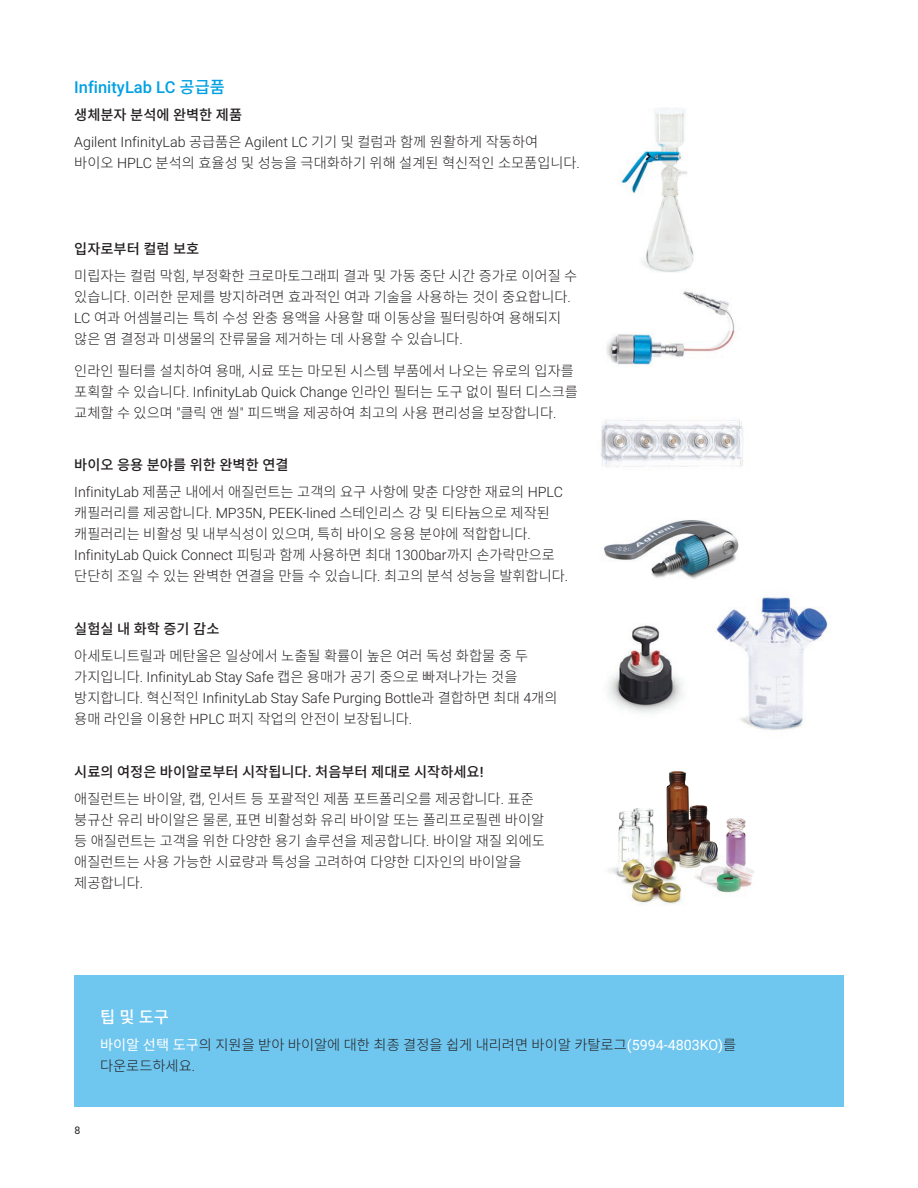
<style>
.page{position:relative;width:918px;height:1188px;background:#fff}
.page>*{position:absolute;margin:0;border:0;box-sizing:border-box;transform-origin:0 0}
.t1{font:500 16.5px "Roboto";color:#00a1e3}
.t2{font:500 16.5px "Noto Sans CJ Kkr";color:#fff}
.t3{font:300 14.25px/21px "Noto Sans CJ Kkr";color:#231f20}
.t4{font:300 14.25px "Roboto";color:#231f20}
.t5{font:500 14.25px "Noto Sans CJ Kkr";color:#231f20}
.t6{font:10.5px "Roboto";color:#231f20}
.s1{font-family:"Noto Sans CJ Kkr"}
.s2{font-family:"Roboto"}
.s3{font-weight:500}
.s4{font-family:"Roboto";font-weight:500}
.s5{font-weight:400;color:#fff}
.s6{font-family:"Roboto";font-weight:400;color:#fff}
</style>
<div class="page">
<img style="left:620px;top:108px;width:74px;height:164px">
<img style="left:606px;top:291px;width:129px;height:76px">
<img style="left:601px;top:420px;width:142px;height:47px">
<img style="left:607px;top:624px;width:77px;height:90px">
<img style="left:608px;top:773px;width:146px;height:131px">
<img style="left:604px;top:520px;width:135px;height:59px">
<img style="left:716px;top:597px;width:112px;height:133px">
<div style="left:75px;top:975px;width:769px;height:132px;background:#6fc6ef"></div>
<p class="t1" style="left:74px;top:76px;width:152px">InfinityLab LC <span class="s1">공급품</span></p>
<p class="t5" style="left:74px;top:107px;width:169px">생체분자 분석에 완벽한 제품</p>
<p class="t4" style="left:74px;top:132px;width:466px">Agilent InfinityLab <span class="s1">공급품은</span> Agilent LC <span class="s1">기기 및 컬럼과 함께 원활하게 작동하여</span></p>
<p class="t3" style="left:74px;top:153px;width:507px">바이오 <span class="s2">HPLC</span> 분석의 효율성 및 성능을 극대화하기 위해 설계된 혁신적인 소모품입니다<span class="s2">.</span></p>
<p class="t3" style="left:74px;top:235px;width:505px;line-height:27px"><span class="s3">입자로부터 컬럼 보호<br></span>미립자는 컬럼 막힘<span class="s2">,</span> 부정확한 크로마토그래피 결과 및 가동 중단 시간 증가로 이어질 수</p>
<p class="t3" style="left:74px;top:286px;width:498px">있습니다<span class="s2">.</span> 이러한 문제를 방지하려면 효과적인 여과 기술을 사용하는 것이 중요합니다<span class="s2">.<br>LC</span> 여과 어셈블리는 특히 수성 완충 용액을 사용할 때 이동상을 필터링하여 용해되지 않은 염 결정과 미생물의 잔류물을 제거하는 데 사용할 수 있습니다<span class="s2">.</span></p>
<p class="t3" style="left:74px;top:360px;width:505px">인라인 필터를 설치하여 용매<span class="s2">,</span> 시료 또는 마모된 시스템 부품에서 나오는 유로의 입자를 포획할 수 있습니다<span class="s2">. InfinityLab Quick Change</span> 인라인 필터는 도구 없이 필터 디스크를 교체할 수 있으며 <span class="s2">"</span>클릭 앤 씰<span class="s2">"</span> 피드백을 제공하여 최고의 사용 편리성을 보장합니다<span class="s2">.</span></p>
<p class="t3" style="left:74px;top:452px;width:490px;line-height:27px"><span class="s3">바이오 응용 분야를 위한 완벽한 연결<br></span><span class="s2">InfinityLab</span> 제품군 내에서 애질런트는 고객의 요구 사항에 맞춘 다양한 재료의 <span class="s2">HPLC</span></p>
<p class="t3" style="left:74px;top:503px;width:477px">캐필러리를 제공합니다<span class="s2">. MP35N, PEEK-lined</span> 스테인리스 강 및 티타늄으로 제작된 캐필러리는 비활성 및 내부식성이 있으며<span class="s2">,</span> 특히 바이오 응용 분야에 적합합니다<span class="s2">.</span></p>
<p class="t4" style="left:74px;top:545px;width:482px">InfinityLab Quick Connect <span class="s1">피팅과 함께 사용하면 최대</span> 1300bar<span class="s1">까지 손가락만으로</span></p>
<p class="t3" style="left:74px;top:566px;width:496px">단단히 조일 수 있는 완벽한 연결을 만들 수 있습니다<span class="s2">.</span> 최고의 분석 성능을 발휘합니다<span class="s2">.</span></p>
<p class="t5" style="left:74px;top:621px;width:147px">실험실 내 화학 증기 감소</p>
<p class="t3" style="left:74px;top:646px;width:456px">아세토니트릴과 메탄올은 일상에서 노출될 확률이 높은 여러 독성 화합물 중 두 가지입니다<span class="s2">. InfinityLab Stay Safe</span> 캡은 용매가 공기 중으로 빠져나가는 것을</p>
<p class="t4" style="left:74px;top:688px;width:485px"><span class="s1">방지합니다</span>. <span class="s1">혁신적인</span> InfinityLab Stay Safe Purging Bottle<span class="s1">과 결합하면 최대</span> 4<span class="s1">개의</span></p>
<p class="t3" style="left:74px;top:709px;width:340px">용매 라인을 이용한 <span class="s2">HPLC</span> 퍼지 작업의 안전이 보장됩니다<span class="s2">.</span></p>
<p class="t3" style="left:74px;top:759px;width:461px;line-height:27px"><span class="s3">시료의 여정은 바이알로부터 시작됩니다</span><span class="s4">.</span> <span class="s3">처음부터 제대로 시작하세요</span><span class="s4">! </span>애질런트는 바이알<span class="s2">,</span> 캡<span class="s2">,</span> 인서트 등 포괄적인 제품 포트폴리오를 제공합니다<span class="s2">.</span> 표준</p>
<p class="t3" style="left:74px;top:809px;width:472px">붕규산 유리 바이알은 물론<span class="s2">,</span> 표면 비활성화 유리 바이알 또는 폴리프로필렌 바이알 등 애질런트는 고객을 위한 다양한 용기 솔루션을 제공합니다<span class="s2">.</span> 바이알 재질 외에도 애질런트는 사용 가능한 시료량과 특성을 고려하여 다양한 디자인의 바이알을 제공합니다<span class="s2">.</span></p>
<p class="t2" style="left:100px;top:1008px;width:70px">팁및도구</p>
<p class="t3" style="left:100px;top:1035px;width:638px"><span class="s5">바이알 선택 도구</span>의 지원을 받아 바이알에 대한 최종 결정을 쉽게 내리려면 바이알 카탈로그<span class="s6">(5994-4803KO)</span>를 다운로드하세요<span class="s2">.</span></p>
<p class="t6" style="left:75px;top:1123px;width:7px">8</p>
</div>
